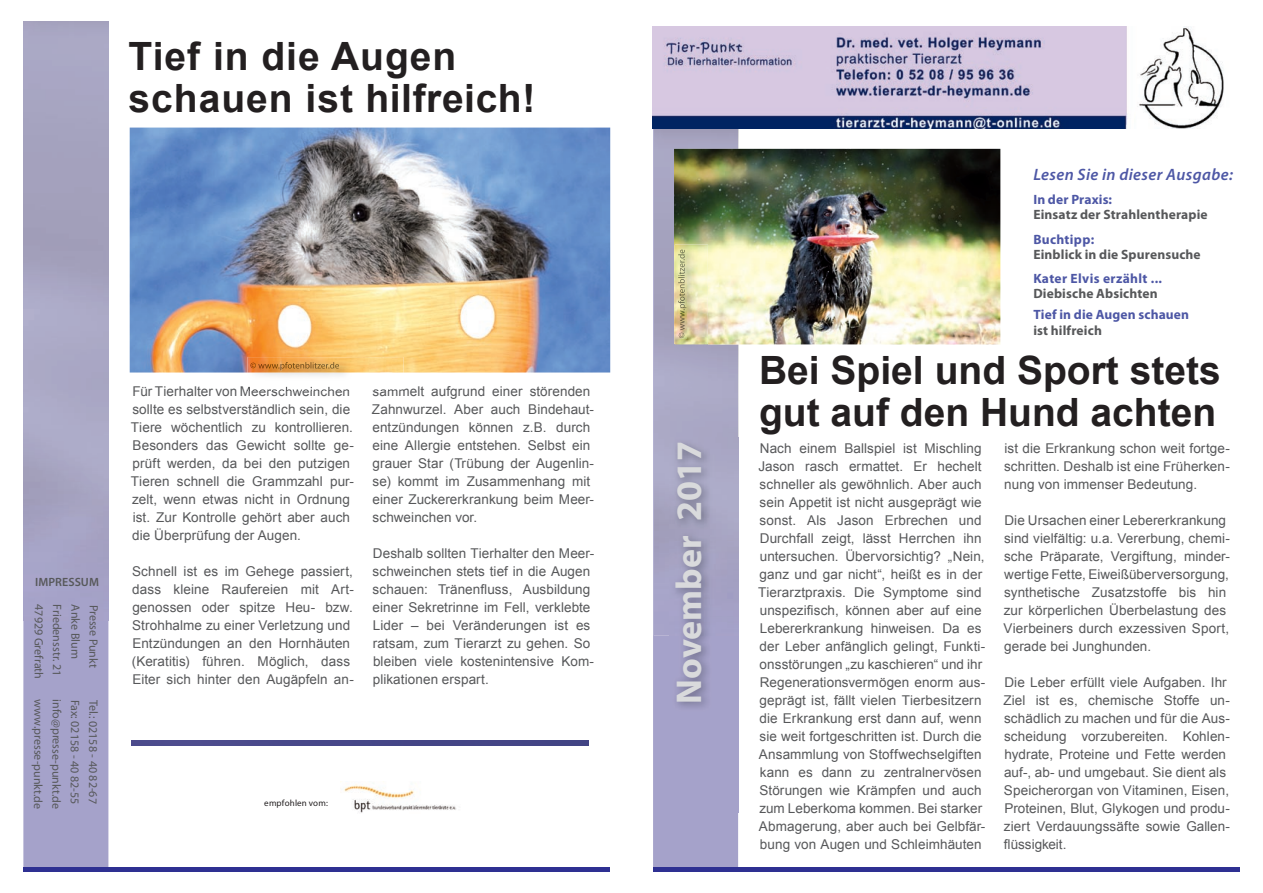
<style>
.page{position:relative;width:1263px;height:893px;background:#fff}
.page>*{position:absolute;margin:0;border:0;box-sizing:border-box;transform-origin:0 0}
.t1{font:700 39px/42px "Arial";color:#231f20}
.t2{font:700 39px/42px "Arial";letter-spacing:.025em;color:#231f20}
.t3{font:700 36px "Myriad Pro";color:#d9dadc}
.t4{font:italic 600 16.5px "Myriad Pro";letter-spacing:.025em;color:#4d57a5}
.t5{font:13.5px/18px "Arial";letter-spacing:.005em;color:#57585a}
.t6{font:700 13.5px "Myriad Pro";letter-spacing:.01em;color:#57585a}
.t7{font:700 13.5px "Myriad Pro";letter-spacing:.015em;color:#4d57a5}
.t8{font:12px "Myriad Pro";letter-spacing:-.005em;color:#57585a}
.t9{font:600 12px "Myriad Pro";letter-spacing:.005em;color:#57585a}
.t10{font:9px "Myriad Pro";letter-spacing:.02em;color:#231f20}
</style>
<div class="page">
<div style="left:23px;top:621px;width:85px;height:246px;background:#a5a2ca"></div>
<div style="left:23px;top:867px;width:587px;height:5px;background:#2e3092"></div>
<hr style="left:132px;top:741px;width:457px;height:4px;background:#464788">
<img style="left:340px;top:784px;width:116px;height:29px">
<div style="left:653px;top:129px;width:85px;height:738px;background:#a5a2ca"></div>
<div style="left:653px;top:867px;width:586px;height:5px;background:#2e3092"></div>
<img style="left:654px;top:129px;width:84px;height:507px">
<img style="left:653px;top:27px;width:571px;height:102px">
<img style="left:674px;top:149px;width:326px;height:195px">
<img style="left:670px;top:438px;width:69px;height:375px">
<img style="left:130px;top:128px;width:480px;height:245px">
<img style="left:675px;top:245px;width:33px;height:156px">
<img style="left:678px;top:250px;width:8px;height:88px">
<img style="left:248px;top:357px;width:156px;height:30px">
<img style="left:248px;top:387px;width:101px;height:3px">
<img style="left:374px;top:389px;width:30px;height:1px">
<img style="left:250px;top:362px;width:89px;height:8px">
<h1 class="t2" style="left:129px;top:36px;width:408px">Tief in die Augen schauen ist hilfreich!</h1>
<p class="t9" style="left:35px;top:574px;width:65px">IMPRESSUM</p>
<p class="t8" style="left:46px;top:604px;width:76px;rotate:90deg">47929 Grefrath</p>
<p class="t8" style="left:65px;top:604px;width:73px;rotate:90deg">Friedensstr. 21</p>
<p class="t8" style="left:83px;top:604px;width:56px;rotate:90deg">Anke Blum</p>
<p class="t8" style="left:101px;top:604px;width:65px;rotate:90deg">Presse Punkt</p>
<p class="t8" style="left:46px;top:699px;width:111px;rotate:90deg">www.presse-punkt.de</p>
<p class="t8" style="left:64px;top:699px;width:111px;rotate:90deg">info@presse-punkt.de</p>
<p class="t8" style="left:82px;top:699px;width:106px;rotate:90deg">Fax: 02158 - 40 82-55</p>
<p class="t8" style="left:101px;top:700px;width:106px;rotate:90deg">Tel.: 02158 - 40 82-67</p>
<p class="t5" style="left:131px;top:383px;width:224px">Für Tierhalter von Meerschweinchen sollte es selbstverständlich sein, die Tiere wöchentlich zu kontrollieren.<br>Besonders das Gewicht sollte ge&shy;prüft werden, da bei den putzigen Tieren schnell die Grammzahl pur&shy;zelt, wenn etwas nicht in Ordnung ist. Zur Kontrolle gehört aber auch die Überprüfung der Augen.</p>
<p class="t5" style="left:132px;top:563px;width:223px">Schnell ist es im Gehege passiert, dass kleine Raufereien mit Art&shy;genossen oder spitze Heu- bzw.<br>Strohhalme zu einer Verletzung und Entzündungen an den Hornhäuten (Keratitis) führen. Möglich, dass Eiter sich hinter den Augäpfeln an-</p>
<p class="t5" style="left:372px;top:383px;width:224px">sammelt aufgrund einer störenden<br>Zahnwurzel. Aber auch Bindehaut&shy;entzündungen können z.B. durch eine Allergie entstehen. Selbst ein grauer Star (Trübung der Augenlin&shy;se) kommt im Zusammenhang mit einer Zuckererkrankung beim Meer&shy;schweinchen vor.</p>
<p class="t5" style="left:373px;top:545px;width:223px">Deshalb sollten Tierhalter den Meer&shy;schweinchen stets tief in die Augen schauen: Tränenfluss, Ausbildung einer Sekretrinne im Fell, verklebte Lider – bei Veränderungen ist es ratsam, zum Tierarzt zu gehen. So bleiben viele kostenintensive Kom&shy;plikationen erspart.</p>
<p class="t10" style="left:264px;top:798px;width:65px">empfohlen vom:</p>
<h2 class="t3" style="left:665px;top:704px;width:264px;rotate:-90deg">November 2017</h2>
<p class="t4" style="left:1033px;top:164px;width:201px">Lesen Sie in dieser Ausgabe:</p>
<p class="t7" style="left:1033px;top:190px;width:80px">In der Praxis:</p>
<p class="t6" style="left:1033px;top:205px;width:176px">Einsatz der Strahlentherapie</p>
<p class="t7" style="left:1033px;top:230px;width:62px">Buchtipp:</p>
<p class="t6" style="left:1033px;top:245px;width:169px">Einblick in die Spurensuche</p>
<p class="t7" style="left:1033px;top:270px;width:130px">Kater Elvis erzählt ...</p>
<p class="t6" style="left:1033px;top:285px;width:126px">Diebische Absichten</p>
<p class="t7" style="left:1033px;top:305px;width:157px">Tief in die Augen schauen</p>
<p class="t6" style="left:1033px;top:322px;width:70px">ist hilfreich</p>
<h1 class="t1" style="left:759px;top:351px;width:463px">Bei Spiel und Sport stets gut auf den Hund achten</h1>
<p class="t5" style="left:758px;top:440px;width:229px">Nach einem Ballspiel ist Mischling Jason rasch ermattet. Er hechelt schneller als gewöhnlich. Aber auch sein Appetit ist nicht ausgeprägt wie sonst. Als Jason Erbrechen und Durchfall zeigt, lässt Herrchen ihn untersuchen. Übervorsichtig? „Nein, ganz und gar nicht“, heißt es in der Tierarztpraxis. Die Symptome sind unspezifisch, können aber auf eine Lebererkrankung hinweisen. Da es der Leber anfänglich gelingt, Funkti&shy;onsstörungen „zu kaschieren“ und ihr Regenerationsvermögen enorm aus&shy;geprägt ist, fällt vielen Tierbesitzern die Erkrankung erst dann auf, wenn sie weit fortgeschritten ist. Durch die Ansammlung von Stoffwechselgiften kann es dann zu zentralnervösen Störungen wie Krämpfen und auch zum Leberkoma kommen. Bei starker Abmagerung, aber auch bei Gelbfär&shy;bung von Augen und Schleimhäuten</p>
<p class="t5" style="left:1004px;top:439px;width:227px;text-align:justify">ist die Erkrankung schon weit fortge&shy;schritten. Deshalb ist eine Früherken&shy;nung von immenser Bedeutung.</p>
<p class="t5" style="left:1004px;top:511px;width:228px">Die Ursachen einer Lebererkrankung sind vielfältig: u.a. Vererbung, chemi&shy;sche Präparate, Vergiftung, minder&shy;wertige Fette, Eiweißüberversorgung, synthetische Zusatzstoffe bis hin zur körperlichen Überbelastung des Vierbeiners durch exzessiven Sport, gerade bei Junghunden.</p>
<p class="t5" style="left:1003px;top:673px;width:228px">Die Leber erfüllt viele Aufgaben. Ihr Ziel ist es, chemische Stoffe un&shy;schädlich zu machen und für die Aus&shy;scheidung vorzubereiten. Kohlen&shy;hydrate, Proteine und Fette werden auf-, ab- und umgebaut. Sie dient als Speicherorgan von Vitaminen, Eisen, Proteinen, Blut, Glykogen und produ&shy;ziert Verdauungssäfte sowie Gallen&shy;flüssigkeit.</p>
</div>
